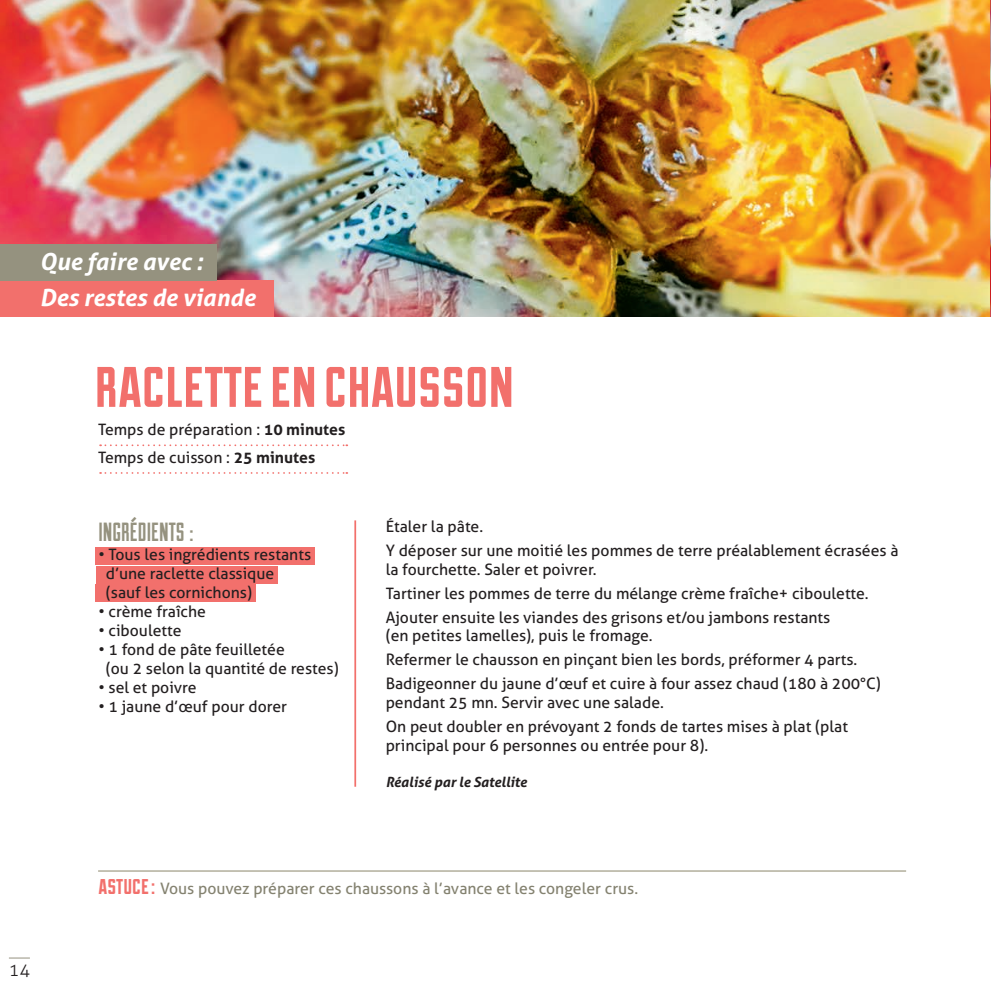
<style>
.page{position:relative;width:991px;height:992px;background:#fff}
.page>*{position:absolute;margin:0;border:0;box-sizing:border-box;transform-origin:0 0}
.t1{font:70px "Duke Fill";color:#f2706c}
.t2{font:26.25px "Duke Fill";color:#95927f}
.t3{font:italic 700 23.62px/36.1px "Aller";color:#fff}
.t4{font:300 17.5px "Aller";color:#231f20}
.t5{font:15.75px/23.8px "Aller";color:#231f20}
.t6{font:15.75px "Aller";color:#848270}
.t7{font:italic 700 14px "Aller";color:#231f20}
.s1{font-weight:700}
.s2{font-family:"Duke Fill";font-size:26.25px;color:#f2706c}
</style>
<div class="page">
<div style="left:96px;top:547px;width:219px;height:17px;background:#f2706c"></div>
<div style="left:96px;top:584px;width:160px;height:18px;background:#f2706c"></div>
<div style="left:96px;top:566px;width:182px;height:17px;background:#f2706c"></div>
<img style="left:0;top:0;width:991px;height:317px">
<svg style="left:100px;top:444px;width:247px;height:2px"></svg>
<svg style="left:100px;top:472px;width:247px;height:2px"></svg>
<hr style="left:354px;top:520px;width:2px;height:266px;background:#f2706c">
<svg style="left:9px;top:957px;width:21px;height:1px"></svg>
<div style="left:0;top:281px;width:273px;height:36px;background:#f2706c"></div>
<div style="left:0;top:245px;width:216px;height:36px;background:#95927f"></div>
<hr style="left:98px;top:870px;width:807px;height:1px;background:#bdbaaa">
<h3 class="t3" style="left:40px;top:243px;width:217px">Que faire avec :<br>Des restes de viande</h3>
<h1 class="t1" style="left:95px;top:342px;width:421px">raclette en chausson</h1>
<p class="t5" style="left:98px;top:415px;width:249px;line-height:28px">Temps de préparation : <span class="s1">10 minutes<br></span>Temps de cuisson : <span class="s1">25 minutes</span></p>
<h2 class="t2" style="left:98px;top:517px;width:96px">INGRÉDIENTS :</h2>
<p class="t5" style="left:106px;top:545px;width:207px;line-height:18.9px;text-indent:-7px">• Tous les ingrédients restants d’une raclette classique (sauf les cornichons)</p>
<p class="t5" style="left:98px;top:599px;width:109px">• crème fraîche</p>
<p class="t5" style="left:98px;top:618px;width:85px">• ciboulette</p>
<p class="t5" style="left:106px;top:639px;width:234px;line-height:18.9px;text-indent:-7px">• 1 fond de pâte feuilletée<br>(ou 2 selon la quantité de restes)</p>
<p class="t5" style="left:98px;top:675px;width:100px">• sel et poivre</p>
<p class="t5" style="left:98px;top:694px;width:190px">• 1 jaune d’œuf pour dorer</p>
<p class="t5" style="left:385px;top:514px;width:514px">Étaler la pâte.<br>Y déposer sur une moitié les pommes de terre préalablement écrasées à</p>
<p class="t5" style="left:385px;top:557px;width:484px">la fourchette. Saler et poivrer.<br>Tartiner les pommes de terre du mélange crème fraîche+ ciboulette.<br>Ajouter ensuite les viandes des grisons et/ou jambons restants</p>
<p class="t5" style="left:385px;top:624px;width:496px">(en petites lamelles), puis le fromage.<br>Refermer le chausson en pinçant bien les bords, préformer 4 parts.<br>Badigeonner du jaune d’œuf et cuire à four assez chaud (180 à 200°C)</p>
<p class="t5" style="left:385px;top:690px;width:463px">pendant 25 mn. Servir avec une salade.<br>On peut doubler en prévoyant 2 fonds de tartes mises à plat (plat</p>
<p class="t5" style="left:385px;top:733px;width:324px">principal pour 6 personnes ou entrée pour 8).</p>
<p class="t7" style="left:385px;top:773px;width:143px">Réalisé par le Satellite</p>
<p class="t4" style="left:9px;top:959px;width:23px">14</p>
<p class="t6" style="left:99px;top:878px;width:541px"><span class="s2">astuce :</span> Vous pouvez préparer ces chaussons à l’avance et les congeler crus.</p>
</div>
